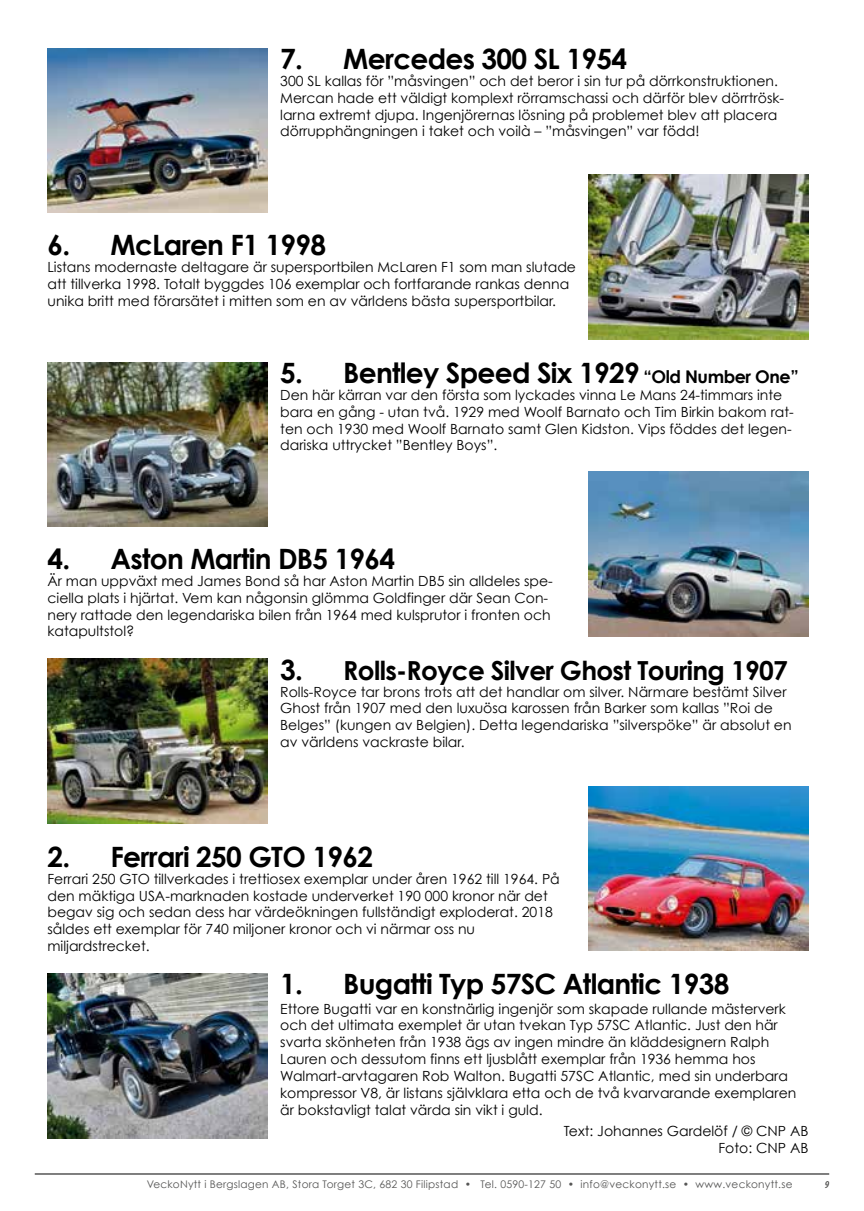
<style>
.page{position:relative;width:864px;height:1211px;background:#fff}
.page>*{position:absolute;margin:0;border:0;box-sizing:border-box;transform-origin:0 0}
.t1{font:700 28px "Century Gothic";letter-spacing:-.025em;color:#000}
.t2{font:700 26.25px "Century Gothic";letter-spacing:-.025em;color:#000}
.t3{font:14px/16.8px "Century Gothic";color:#000}
.t4{font:10.5px "Century Gothic";letter-spacing:.02em;color:#565655}
.t5{font:italic 600 condensed 10.5px "Myriad Pro";color:#484847}
.s1{font-size:17.5px}
.s2{font-size:28px}
</style>
<div class="page">
<hr style="left:35px;top:1173px;width:793px;height:1px;background:#000">
<img style="left:588px;top:174px;width:220px;height:165px">
<img style="left:588px;top:471px;width:220px;height:165px">
<img style="left:588px;top:786px;width:220px;height:164px">
<img style="left:47px;top:48px;width:220px;height:165px">
<img style="left:47px;top:362px;width:220px;height:165px">
<img style="left:47px;top:658px;width:220px;height:165px">
<img style="left:47px;top:973px;width:220px;height:165px">
<h1 class="t1" style="left:280px;top:41px;width:348px">7. Mercedes 300 SL 1954</h1>
<p class="t3" style="left:280px;top:72px;width:505px">300 SL kallas för ”måsvingen” och det beror i sin tur på dörrkonstruktionen.<br>Mercan hade ett väldigt komplext rörramschassi och därför blev dörrtrösk&shy;larna extremt djupa. Ingenjörernas lösning på problemet blev att placera dörrupphängningen i taket och voilà – ”måsvingen” var född!</p>
<h1 class="t1" style="left:47px;top:227px;width:280px">6. McLaren F1 1998</h1>
<p class="t3" style="left:47px;top:258px;width:530px">Listans modernaste deltagare är supersportbilen McLaren F1 som man slutade att tillverka 1998. Totalt byggdes 106 exemplar och fortfarande rankas denna unika britt med förarsätet i mitten som en av världens bästa supersportbilar.</p>
<h1 class="t1" style="left:280px;top:355px;width:520px">5. Bentley Speed Six 1929 <span class="s1">“Old Number One”</span></h1>
<p class="t3" style="left:280px;top:386px;width:515px">Den här kärran var den första som lyckades vinna Le Mans 24-timmars inte bara en gång - utan två. 1929 med Woolf Barnato och Tim Birkin bakom rat&shy;ten och 1930 med Woolf Barnato samt Glen Kidston. Vips föddes det legen&shy;dariska uttrycket ”Bentley Boys”.</p>
<h1 class="t1" style="left:47px;top:541px;width:349px">4. Aston Martin DB5 1964</h1>
<p class="t3" style="left:47px;top:572px;width:506px">Är man uppväxt med James Bond så har Aston Martin DB5 sin alldeles spe&shy;ciella plats i hjärtat. Vem kan någonsin glömma Goldfinger där Sean Con&shy;nery rattade den legendariska bilen från 1964 med kulsprutor i fronten och katapultstol?</p>
<h2 class="t2" style="left:280px;top:653px;width:509px"><span class="s2">3.</span> Rolls-Royce Silver Ghost Touring 1907</h2>
<p class="t3" style="left:280px;top:683px;width:512px">Rolls-Royce tar brons trots att det handlar om silver. Närmare bestämt Silver Ghost från 1907 med den luxuösa karossen från Barker som kallas ”Roi de Belges” (kungen av Belgien). Detta legendariska ”silverspöke” är absolut en av världens vackraste bilar.</p>
<h1 class="t1" style="left:47px;top:839px;width:327px">2. Ferrari 250 GTO 1962</h1>
<p class="t3" style="left:47px;top:870px;width:513px">Ferrari 250 GTO tillverkades i trettiosex exemplar under åren 1962 till 1964. På den mäktiga USA-marknaden kostade underverket 190 000 kronor när det begav sig och sedan dess har värdeökningen fullständigt exploderat. 2018 såldes ett exemplar för 740 miljoner kronor och vi närmar oss nu miljardstrecket.</p>
<h1 class="t1" style="left:280px;top:966px;width:450px">1. Bugatti Typ 57SC Atlantic 1938</h1>
<p class="t3" style="left:280px;top:999px;width:517px">Ettore Bugatti var en konstnärlig ingenjör som skapade rullande mästerverk och det ultimata exemplet är utan tvekan Typ 57SC Atlantic. Just den här svarta skönheten från 1938 ägs av ingen mindre än kläddesignern Ralph Lauren och dessutom finns ett ljusblått exemplar från 1936 hemma hos Walmart-arvtagaren Rob Walton. Bugatti 57SC Atlantic, med sin underbara kompressor V8, är listans självklara etta och de två kvarvarande exemplaren är bokstavligt talat värda sin vikt i guld.</p>
<p class="t3" style="left:563px;top:1122px;width:246px;text-align:right">Text: Johannes Gardelöf / © CNP AB<br>Foto: CNP AB</p>
<p class="t4" style="left:147px;top:1177px;width:647px">VeckoNytt i Bergslagen AB, Stora Torget 3C, 682 30 Filipstad • Tel. 0590-127 50 • info@veckonytt.se • www.veckonytt.se</p>
<p class="t5" style="left:824px;top:1178px;width:6px">9</p>
</div>
